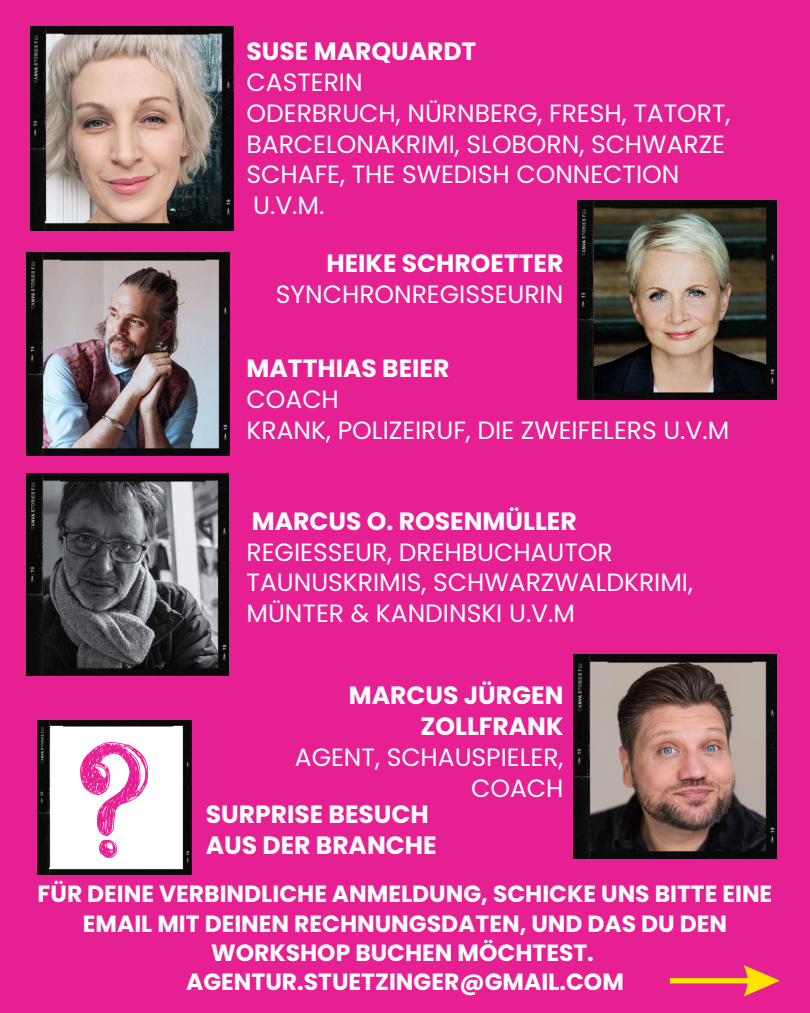
<style>
.page{position:relative;width:810px;height:1013px;background:#fff}
.page>*{position:absolute;margin:0;border:0;box-sizing:border-box;transform-origin:0 0}
.t1{font:25px/30.8px "Poppins";color:#fff;text-align:right}
.t2{font:700 25px/30.8px "Poppins";color:#fff;text-align:right}
.t3{font:700 23.4px/29.2px "Poppins";color:#fff;text-align:center}
</style>
<div class="page">
<div style="left:0;top:0;width:810px;height:1012px;background:#e61f93"></div>
<img style="left:30px;top:27px;width:203px;height:203px">
<img style="left:578px;top:200px;width:199px;height:199px">
<img style="left:574px;top:655px;width:203px;height:203px">
<img style="left:27px;top:252px;width:203px;height:203px">
<svg style="left:670px;top:965px;width:110px;height:31px"></svg>
<img style="left:37px;top:720px;width:154px;height:154px">
<svg style="left:80px;top:742px;width:68px;height:116px"></svg>
<img style="left:27px;top:473px;width:202px;height:202px">
<p class="t2" style="left:247px;top:36px;width:231px">SUSE MARQUARDT</p>
<p class="t1" style="left:247px;top:67px;width:118px">CASTERIN</p>
<p class="t1" style="left:247px;top:98px;width:485px;text-align:left">ODERBRUCH, NÜRNBERG, FRESH, TATORT,<br>BARCELONAKRIMI, SLOBORN, SCHWARZE</p>
<p class="t1" style="left:247px;top:159px;width:434px">SCHAFE, THE SWEDISH CONNECTION</p>
<p class="t1" style="left:253px;top:190px;width:73px">U.V.M.</p>
<p class="t2" style="left:326px;top:248px;width:238px">HEIKE SCHROETTER</p>
<p class="t1" style="left:276px;top:278px;width:289px">SYNCHRONREGISSEURIN</p>
<p class="t2" style="left:247px;top:353px;width:204px">MATTHIAS BEIER</p>
<p class="t1" style="left:247px;top:384px;width:94px">COACH</p>
<p class="t1" style="left:247px;top:414px;width:484px">KRANK, POLIZEIRUF, DIE ZWEIFELERS U.V.M</p>
<p class="t2" style="left:252px;top:505px;width:326px">MARCUS O. ROSENMÜLLER</p>
<p class="t1" style="left:247px;top:536px;width:368px">REGIESSEUR, DREHBUCHAUTOR</p>
<p class="t1" style="left:247px;top:567px;width:448px">TAUNUSKRIMIS, SCHWARZWALDKRIMI,</p>
<p class="t1" style="left:247px;top:598px;width:330px">MÜNTER &amp; KANDINSKI U.V.M</p>
<p class="t2" style="left:349px;top:680px;width:216px">MARCUS JÜRGEN<br>ZOLLFRANK</p>
<p class="t1" style="left:295px;top:741px;width:270px">AGENT, SCHAUSPIELER,<br>COACH</p>
<p class="t2" style="left:206px;top:799px;width:232px;text-align:left">SURPRISE BESUCH<br>AUS DER BRANCHE</p>
<p class="t3" style="left:38px;top:879px;width:736px">FÜR DEINE VERBINDLICHE ANMELDUNG, SCHICKE UNS BITTE EINE EMAIL MIT DEINEN RECHNUNGSDATEN, UND DAS DU DEN WORKSHOP BUCHEN MÖCHTEST.<br>AGENTUR.STUETZINGER@GMAIL.COM</p>
</div>
